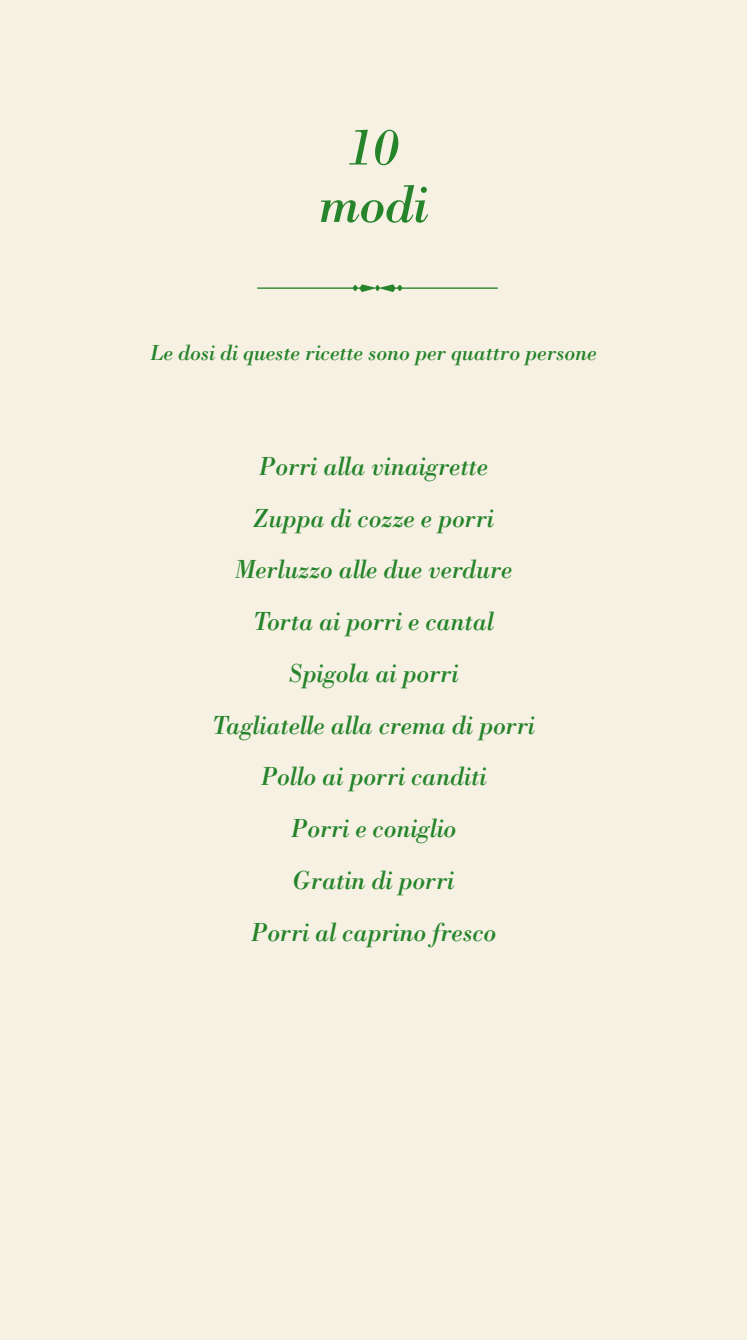
<style>
.page{position:relative;width:747px;height:1340px;background:#fff}
.page>*{position:absolute;margin:0;border:0;box-sizing:border-box;transform-origin:0 0}
.t1{font:italic 54px/57.4px "Bodoni";letter-spacing:-.01em;color:#26842b;text-align:center}
.t2{font:italic 27px/51.8px "Bodoni";letter-spacing:-.01em;color:#26842b;text-align:center;scale:.95 1}
.t3{font:italic 22.5px "Bodoni";letter-spacing:-.01em;color:#26842b}
</style>
<div class="page">
<div style="left:0;top:0;width:746px;height:1339px;background:#f6f1e3"></div>
<img style="left:258px;top:284px;width:239px;height:7px">
<h1 class="t1" style="left:319px;top:124px;width:110px">10 modi</h1>
<p class="t3" style="left:150px;top:345px;width:448px">Le dosi di queste ricette sono per quattro persone</p>
<p class="t2" style="left:212px;top:443px;width:341px">Porri alla vinaigrette<br>Zuppa di cozze e porri<br>Merluzzo alle due verdure<br>Torta ai porri e cantal<br>Spigola ai porri<br>Tagliatelle alla crema di porri<br>Pollo ai porri canditi<br>Porri e coniglio<br>Gratin di porri<br>Porri al caprino fresco</p>
</div>
